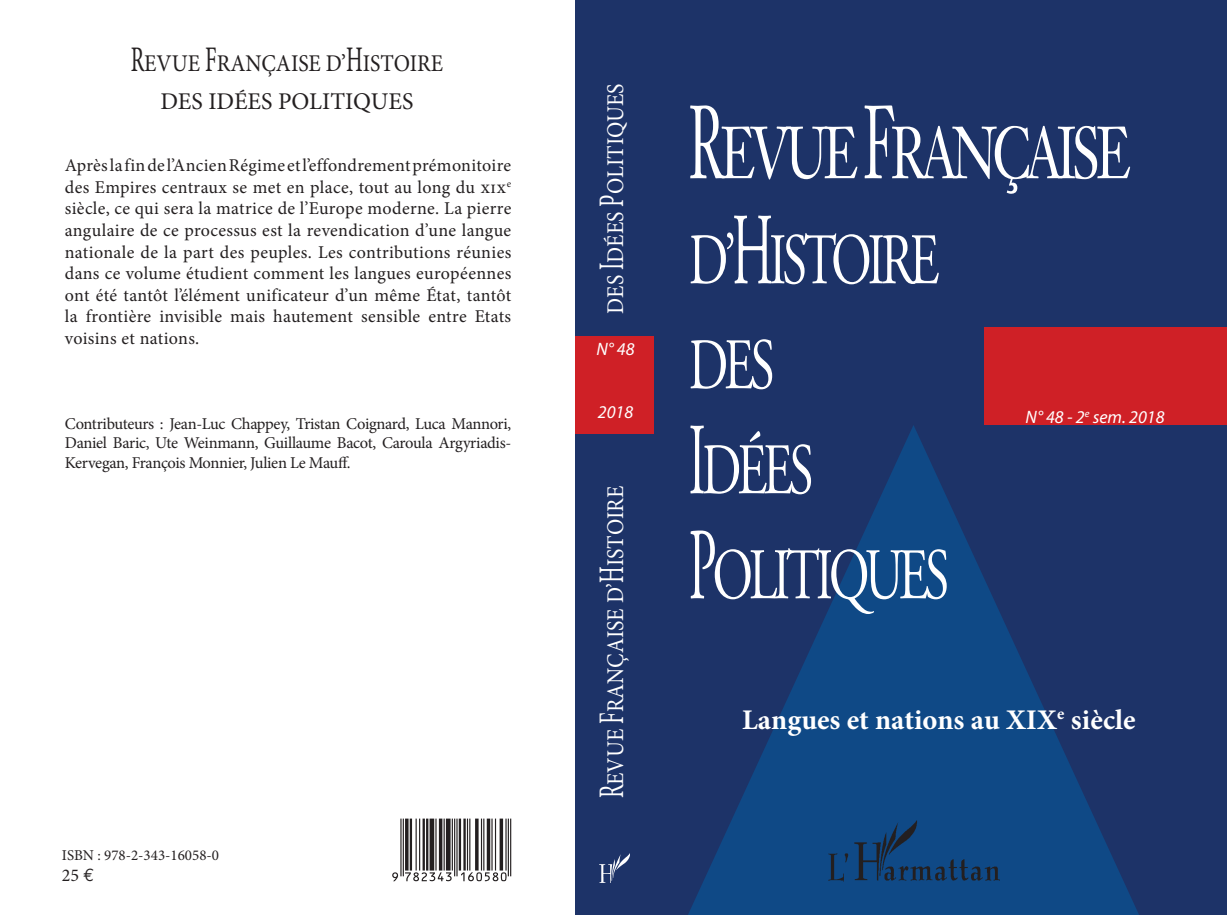
<style>
.page{position:relative;width:1227px;height:915px;background:#fff}
.page>*{position:absolute;margin:0;border:0;box-sizing:border-box;transform-origin:0 0}
.t1{font:72.45px/105px "Adobe Garamond Pro";letter-spacing:-.08em;color:#fff;scale:.7 1}
.t2{font:700 28.5px "Minion Pro";color:#fff}
.t3{font:24px "Minion Pro";color:#fff;scale:.91 1}
.t4{font:24px/37.5px "Minion Pro";color:#231f20;text-align:center;scale:.91 1}
.t5{font:18px/21.6px "Minion Pro";letter-spacing:.015em;color:#231f20;text-align:justify}
.t6{font:italic 18px "Myriad Pro";color:#fff}
.t7{font:16.5px/19.8px "Minion Pro";letter-spacing:-.02em;color:#231f20;text-align:justify}
.t8{font:15px "Minion Pro";color:#231f20}
.s1{font-size:36px}
.s2{font-family:"Euro Mono"}
.s3{font-family:"Janson Text LT Std";font-size:102px}
.s4{font-family:"Janson Text LT Std"}
.s5{font-size:102px}
</style>
<div class="page">
<div style="left:575px;top:0;width:652px;height:915px;background:#1d3368"></div>
<svg style="left:688px;top:425px;width:451px;height:490px"></svg>
<img style="left:828px;top:820px;width:171px;height:61px">
<img style="left:599px;top:853px;width:31px;height:29px">
<div style="left:575px;top:336px;width:79px;height:97px;background:#cf2026"></div>
<div style="left:984px;top:327px;width:243px;height:98px;background:#cf2026"></div>
<svg style="left:392px;top:819px;width:119px;height:62px"></svg>
<p class="t4" style="left:131px;top:45px;width:345px"><span class="s1">R</span>EVUE <span class="s1">F</span>RANÇAISE D’<span class="s1">H</span>ISTOIRE<br>DES IDÉES POLITIQUES</p>
<p class="t5" style="left:65px;top:155px;width:448px">Après la fin de l’Ancien Régime et l’effondrement prémonitoire des Empires centraux se met en place, tout au long du xix<sup>e </sup>siècle, ce qui sera la matrice de l’Europe moderne. La pierre angulaire de ce processus est la revendication d’une langue nationale de la part des peuples. Les contributions réunies dans ce volume étudient comment les langues européennes ont été tantôt l’élément unificateur d’un même État, tantôt la frontière invisible mais hautement sensible entre Etats voisins et nations.</p>
<p class="t7" style="left:65px;top:414px;width:448px">Contributeurs : Jean-Luc Chappey, Tristan Coignard, Luca Mannori, Daniel Baric, Ute Weinmann, Guillaume Bacot, Caroula Argyriadis-Kervegan, François Monnier, Julien Le Mauff.</p>
<p class="t8" style="left:62px;top:845px;width:159px">ISBN : 978-2-343-16058-0</p>
<p class="t5" style="left:62px;top:865px;width:34px">25 <span class="s2">e</span></p>
<p class="t3" style="left:599px;top:314px;width:254px;rotate:-90deg">DES <span class="s1">I</span>DÉES <span class="s1">P</span>OLITIQUES</p>
<p class="t6" style="left:597px;top:339px;width:40px">N° 48</p>
<p class="t6" style="left:598px;top:402px;width:37px">2018</p>
<p class="t3" style="left:599px;top:798px;width:345px;rotate:-90deg"><span class="s1">R</span>EVUE <span class="s1">F</span>RANÇAISE D’<span class="s1">H</span>ISTOIRE</p>
<p class="t1" style="left:689px;top:105px;width:634px"><span class="s3">R</span><span class="s4">EVUE</span> <span class="s3">F</span><span class="s4">RANÇAISE<br></span>D’<span class="s5">H</span>ISTOIRE<br>DES<br><span class="s5">I</span>DÉES<br><span class="s5">P</span>OLITIQUES</p>
<p class="t6" style="left:1026px;top:407px;width:140px">N° 48 - 2<sup>e</sup> sem. 2018</p>
<p class="t2" style="left:742px;top:703px;width:395px">Langues et nations au XIX<sup>e</sup> siècle</p>
</div>
